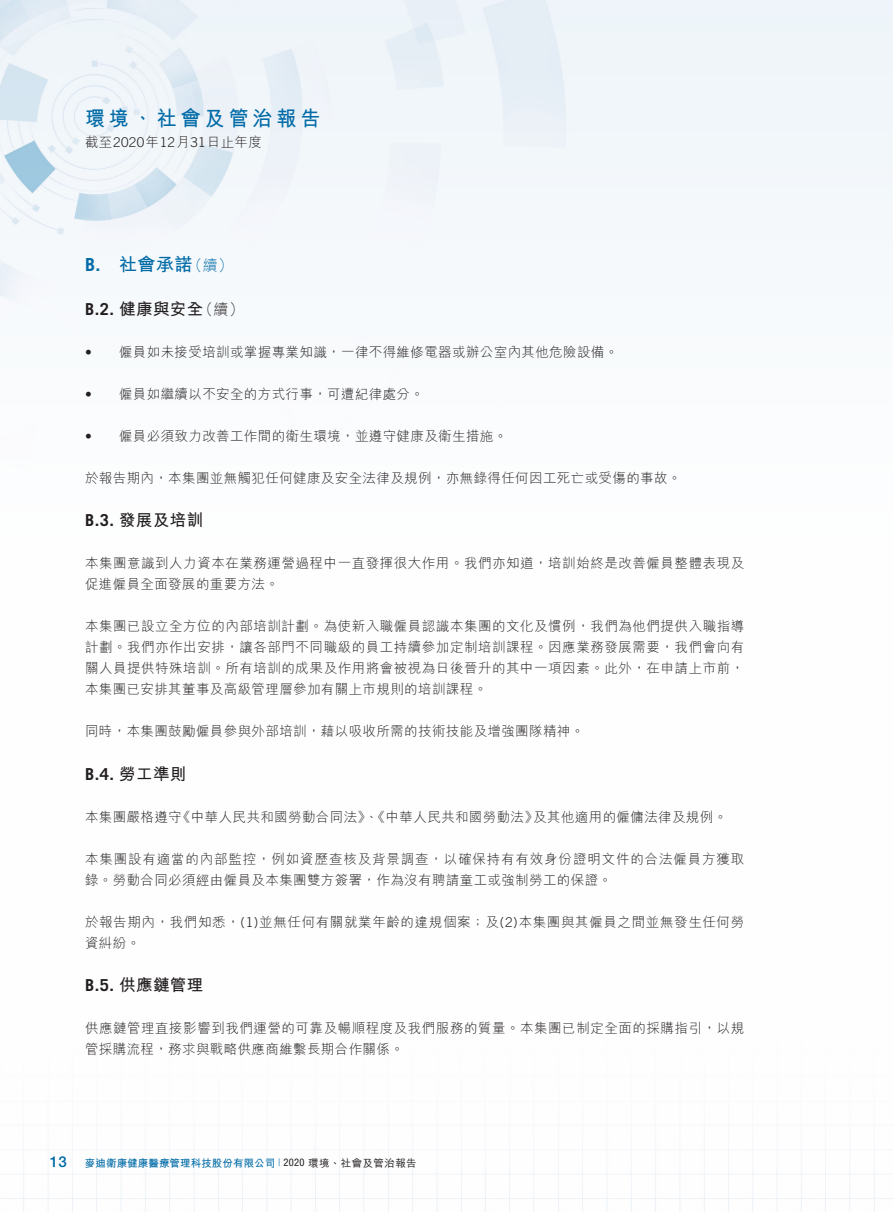
<style>
.page{position:relative;width:893px;height:1212px;background:#fff}
.page>*{position:absolute;margin:0;border:0;box-sizing:border-box;transform-origin:0 0}
.t1{font:700 21px "M Hei HK";letter-spacing:.2em;color:#006ba7;scale:.95 1}
.t2{font:700 18px "M Hei HK";color:#006ba7}
.t3{font:700 18px "Trade Gothic LT Std";color:#006ba7}
.t4{font:700 16.5px "M Hei HK";letter-spacing:.03em;color:#231f20}
.t5{font:700 16.5px "Trade Gothic LT Std";color:#231f20}
.t6{font:300 15px "M Hei HK";color:#006ba7}
.t7{font:300 15px "M Hei HK";color:#231f20}
.t8{font:500 15px "Helvetica Neue LT Std";color:#006ba7}
.t9{font:300 13.5px/21px "M Hei HK";letter-spacing:.03em;color:#231f20}
.t10{font:300 13.5px/21px "M Hei HK";letter-spacing:.065em;color:#231f20}
.t11{font:300 13.5px "Trade Gothic LT Std";color:#231f20}
.t12{font:700 10.5px "M Hei HK";letter-spacing:.01em;color:#006ba7}
.s1{font-family:"Trade Gothic LT Std"}
.s2{font-family:"M Hei HK"}
.s3{font-family:"Helvetica Neue LT Std";font-weight:300;font-stretch:condensed}
.s4{font-family:"Helvetica Neue LT Std";font-weight:400;font-stretch:condensed;color:#231f20}
.s5{font-weight:500;color:#231f20}
</style>
<div class="page">
<img style="left:0;top:0;width:893px;height:1212px">
<h1 class="t1" style="left:85px;top:103px;width:249px">環境、社會及管治報告</h1>
<p class="t9" style="left:85px;top:132px;width:178px">截至<span class="s1">2020</span>年<span class="s1">12</span>月<span class="s1">31</span>日止年度</p>
<h2 class="t3" style="left:85px;top:254px;width:17px">.B</h2>
<h2 class="t2" style="left:119px;top:252px;width:75px">社會承諾</h2>
<p class="t6" style="left:187px;top:258px;width:47px">（續(</p>
<p class="t4" style="left:85px;top:297px;width:120px"><span class="s1">B.2.</span> 健康與安全</p>
<p class="t9" style="left:119px;top:341px;width:501px">僱員如未接受培訓或掌握專業知識，一律不得維修電器或辦公室內其他危險設備。</p>
<p class="t7" style="left:198px;top:302px;width:47px">（續(</p>
<p class="t11" style="left:85px;top:344px;width:8px">•</p>
<p class="t11" style="left:85px;top:386px;width:8px">•</p>
<p class="t9" style="left:119px;top:383px;width:306px">僱員如繼續以不安全的方式行事，可遭紀律處分。</p>
<p class="t9" style="left:119px;top:425px;width:390px">僱員必須致力改善工作間的衛生環境，並遵守健康及衛生措施。</p>
<p class="t11" style="left:85px;top:428px;width:8px">•</p>
<p class="t9" style="left:85px;top:467px;width:598px">於報告期內，本集團並無觸犯任何健康及安全法律及規例，亦無錄得任何因工死亡或受傷的事故。</p>
<p class="t4" style="left:85px;top:508px;width:120px"><span class="s1">B.3.</span> 發展及培訓</p>
<p class="t9" style="left:85px;top:553px;width:661px">本集團意識到人力資本在業務運營過程中一直發揮很大作用。我們亦知道，培訓始終是改善僱員整體表現及促進僱員全面發展的重要方法。</p>
<p class="t9" style="left:85px;top:616px;width:661px;text-align:justify">本集團已設立全方位的內部培訓計劃。為使新入職僱員認識本集團的文化及慣例，我們為他們提供入職指導計劃。我們亦作出安排，讓各部門不同職級的員工持續參加定制培訓課程。因應業務發展需要，我們會向有關人員提供特殊培訓。所有培訓的成果及作用將會被視為日後晉升的其中一項因素。此外，在申請上市前，本集團已安排其董事及高級管理層參加有關上市規則的培訓課程。</p>
<p class="t9" style="left:85px;top:721px;width:501px">同時，本集團鼓勵僱員參與外部培訓，藉以吸收所需的技術技能及增強團隊精神。</p>
<p class="t5" style="left:85px;top:764px;width:103px">B.4. <span class="s2">勞工準則</span></p>
<p class="t9" style="left:533px;top:806px;width:195px">及其他適用的僱傭法律及規例。</p>
<p class="t9" style="left:177px;top:806px;width:362px">《中華人民共和國勞動合同法》、《中華人民共和國勞動法》</p>
<p class="t9" style="left:85px;top:806px;width:98px">本集團嚴格遵守</p>
<p class="t10" style="left:85px;top:848px;width:661px">本集團設有適當的內部監控，例如資歷查核及背景調查，以確保持有有效身份證明文件的合法僱員方獲取錄。勞動合同必須經由僱員及本集團雙方簽署，作為沒有聘請童工或強制勞工的保證。</p>
<p class="t9" style="left:85px;top:911px;width:661px">於報告期內，我們知悉， <span class="s1">1( )</span>並無任何有關就業年齡的違規個案；及 <span class="s1">2( )</span>本集團與其僱員之間並無發生任何勞資糾紛。</p>
<p class="t4" style="left:85px;top:973px;width:120px"><span class="s1">B.5.</span> 供應鏈管理</p>
<p class="t9" style="left:85px;top:1018px;width:661px">供應鏈管理直接影響到我們運營的可靠及暢順程度及我們服務的質量。本集團已制定全面的採購指引，以規管採購流程，務求與戰略供應商維繫長期合作關係。</p>
<p class="t8" style="left:50px;top:1153px;width:19px">13</p>
<p class="t12" style="left:85px;top:1155px;width:333px">麥迪衛康健康醫療管理科技股份有限公司 <span class="s3">|</span> <span class="s4">2020</span> <span class="s5">環境、社會及管治報告</span></p>
</div>
